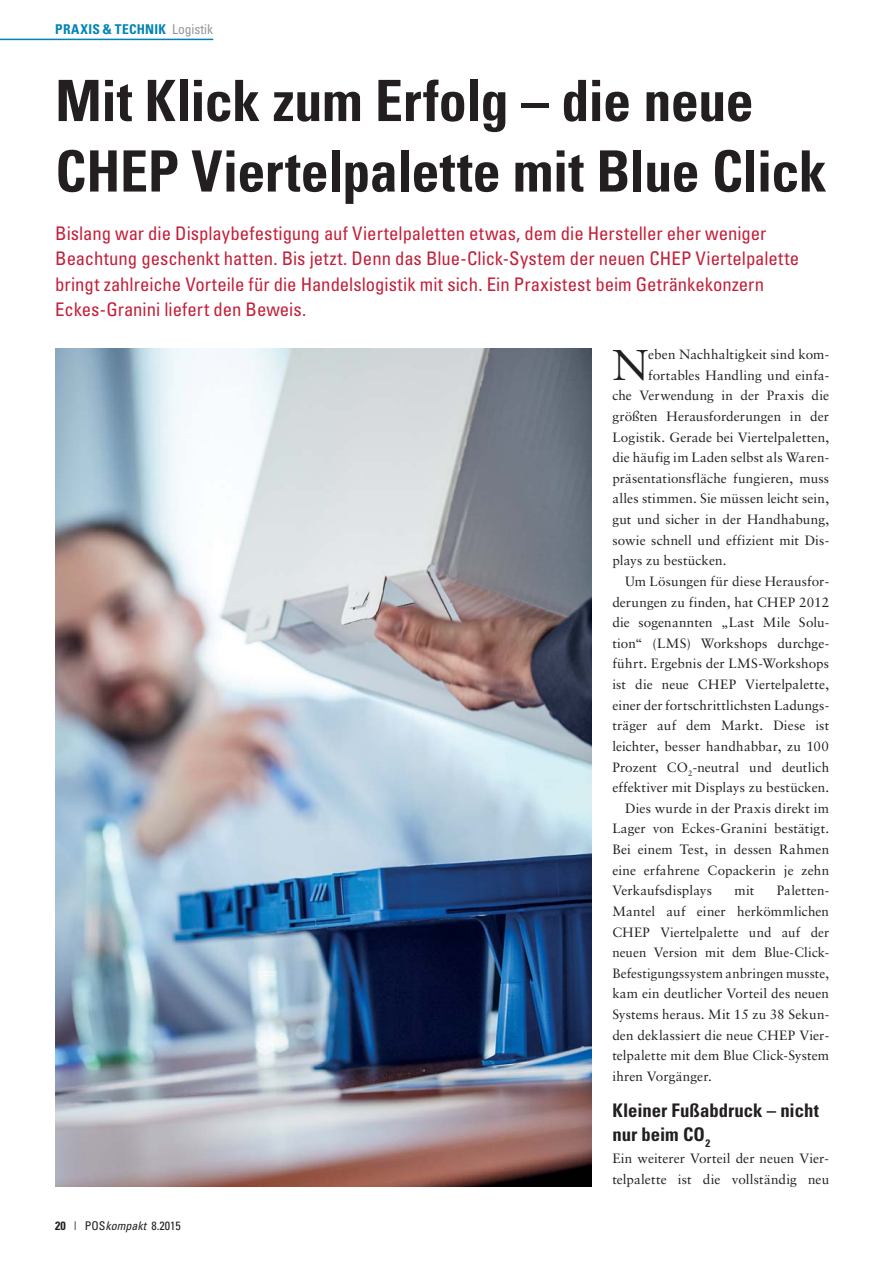
<style>
.page{position:relative;width:893px;height:1263px;background:#fff}
.page>*{position:absolute;margin:0;border:0;box-sizing:border-box;transform-origin:0 0}
.t1{font:700 condensed 57px/70.5px "Univers";letter-spacing:-.01em;color:#231f20}
.t2{font:43.05px "Sabon LT Std";color:#231f20}
.t3{font:condensed 18.75px/25.5px "Univers";color:#c3203a}
.t4{font:700 condensed 18.75px/24px "Univers";color:#231f20}
.t5{font:13.5px/20.5px "Sabon LT Std";letter-spacing:.01em;color:#231f20;text-align:justify}
.t6{font:700 condensed 13.5px "Univers";letter-spacing:.02em;color:#0084b5}
.t7{font:condensed 12px "Univers";color:#231f20}
.s1{font-weight:400;color:#939598}
.s2{font-weight:700}
.s3{font-style:italic}
</style>
<div class="page">
<hr style="left:0;top:39px;width:213px;height:1px;background:#0084b5">
<img style="left:55px;top:349px;width:536px;height:837px">
<p class="t6" style="left:55px;top:25px;width:160px">PRAXIS &amp; TECHNIK <span class="s1">Logistik</span></p>
<h1 class="t1" style="left:55px;top:71px;width:773px">Mit Klick zum Erfolg – die neue<br>CHEP Viertelpalette mit Blue Click</h1>
<p class="t3" style="left:55px;top:222px;width:746px">Bislang war die Displaybefestigung auf Viertelpaletten etwas, dem die Hersteller eher weniger Beachtung geschenkt hatten. Bis jetzt. Denn das Blue-Click-System der neuen CHEP Viertelpalette bringt zahlreiche Vorteile für die Handelslogistik mit sich. Ein Praxistest beim Getränkekonzern Eckes-Granini liefert den Beweis.</p>
<h2 class="t2" style="left:612px;top:344px;width:37px">N</h2>
<p class="t5" style="left:648px;top:345px;width:182px">eben Nachhaltigkeit sind kom-</p>
<p class="t5" style="left:648px;top:365px;width:182px">fortables Handling und einfa-</p>
<p class="t5" style="left:612px;top:386px;width:218px">che Verwendung in der Praxis die</p>
<p class="t5" style="left:612px;top:407px;width:218px">größten Herausforderungen in der</p>
<p class="t5" style="left:612px;top:427px;width:218px">Logistik. Gerade bei Viertelpaletten,</p>
<p class="t5" style="left:612px;top:448px;width:218px">die häufig im Laden selbst als Waren-</p>
<p class="t5" style="left:612px;top:469px;width:218px">präsentationsfläche fungieren, muss</p>
<p class="t5" style="left:612px;top:489px;width:218px">alles stimmen. Sie müssen leicht sein,</p>
<p class="t5" style="left:612px;top:510px;width:218px">gut und sicher in der Handhabung,</p>
<p class="t5" style="left:612px;top:530px;width:218px">sowie schnell und effizient mit Dis-</p>
<p class="t5" style="left:612px;top:551px;width:116px">plays zu bestücken.</p>
<p class="t5" style="left:625px;top:572px;width:206px">Um Lösungen für diese Herausfor-</p>
<p class="t5" style="left:612px;top:592px;width:218px">derungen zu finden, hat CHEP 2012</p>
<p class="t5" style="left:612px;top:613px;width:218px">die sogenannten „Last Mile Solu-</p>
<p class="t5" style="left:612px;top:634px;width:218px">tion“ (LMS) Workshops durchge-</p>
<p class="t5" style="left:612px;top:654px;width:218px">führt. Ergebnis der LMS-Workshops</p>
<p class="t5" style="left:612px;top:675px;width:218px">ist die neue CHEP Viertelpalette,</p>
<p class="t5" style="left:612px;top:695px;width:218px">einer der fortschrittlichsten Ladungs-</p>
<p class="t5" style="left:612px;top:716px;width:218px">träger auf dem Markt. Diese ist</p>
<p class="t5" style="left:612px;top:737px;width:218px">leichter, besser handhabbar, zu 100</p>
<p class="t5" style="left:612px;top:757px;width:218px">Prozent CO<sub>2</sub>-neutral und deutlich</p>
<p class="t5" style="left:612px;top:778px;width:218px">effektiver mit Displays zu bestücken.</p>
<p class="t5" style="left:625px;top:799px;width:205px">Dies wurde in der Praxis direkt im</p>
<p class="t5" style="left:612px;top:819px;width:218px">Lager von Eckes-Granini bestätigt.</p>
<p class="t5" style="left:612px;top:840px;width:218px">Bei einem Test, in dessen Rahmen</p>
<p class="t5" style="left:612px;top:860px;width:218px">eine erfahrene Copackerin je zehn</p>
<p class="t5" style="left:612px;top:881px;width:101px">Verkaufsdisplays</p>
<p class="t5" style="left:735px;top:881px;width:21px">mit</p>
<p class="t5" style="left:612px;top:881px;width:218px;text-indent:165px">Paletten-Mantel auf einer herkömmlichen CHEP Viertelpalette und auf der neuen Version mit dem Blue-Click-Befestigungssystem anbringen musste, kam ein deutlicher Vorteil des neuen Systems heraus. Mit 15 zu 38 Sekun&shy;den deklassiert die neue CHEP Vier&shy;telpalette mit dem Blue Click-System ihren Vorgänger.</p>
<h3 class="t4" style="left:612px;top:1100px;width:208px">Kleiner Fußabdruck – nicht nur beim CO<sub>2</sub></h3>
<p class="t5" style="left:612px;top:1149px;width:218px">Ein weiterer Vorteil der neuen Vier&shy;telpalette ist die vollständig neu</p>
<p class="t7" style="left:55px;top:1221px;width:127px"><span class="s2">20</span> | POS<span class="s3">kompakt</span> 8.2015</p>
</div>
